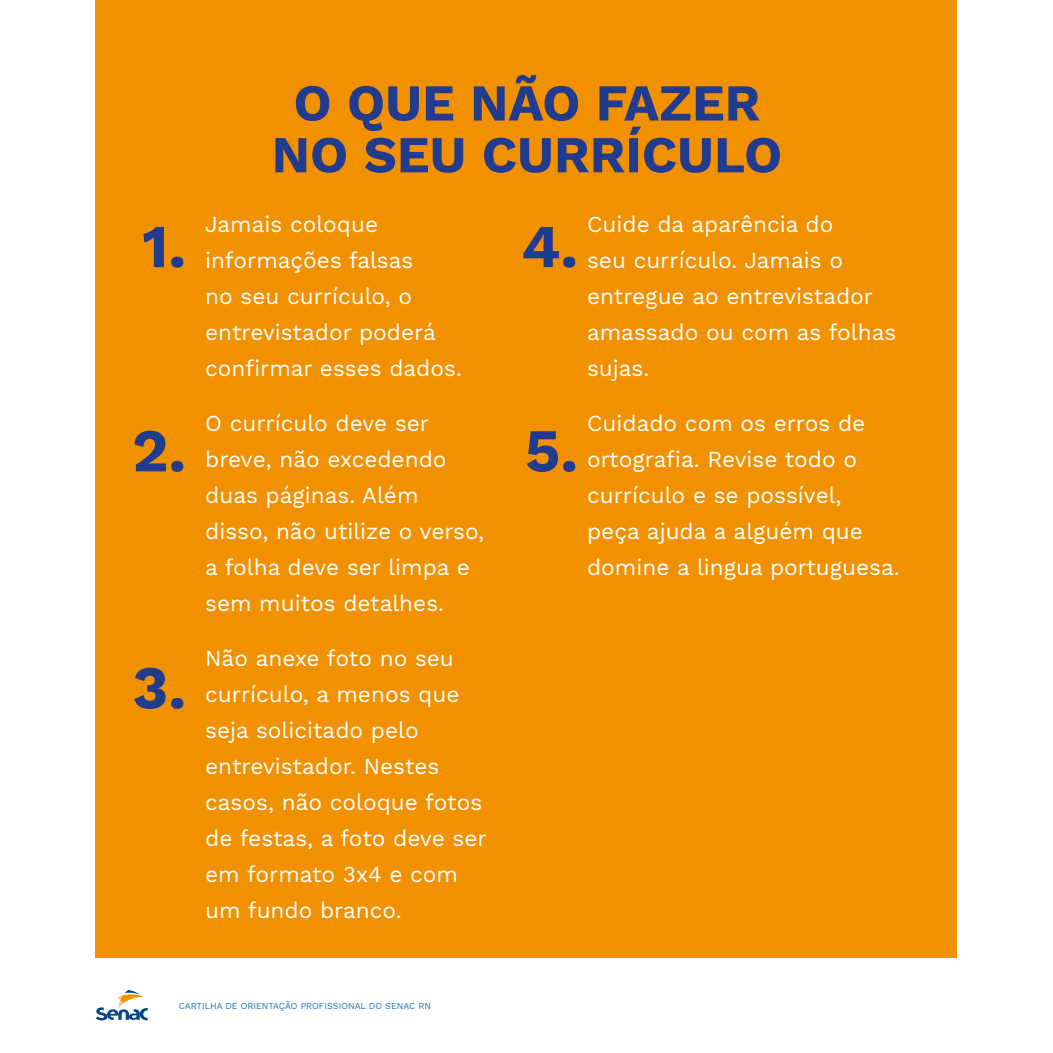
<style>
.page{position:relative;width:1053px;height:1053px;background:#fff}
.page>*{position:absolute;margin:0;border:0;box-sizing:border-box;transform-origin:0 0}
.t1{font:700 60.75px "Work Sans";color:#213b8f}
.t2{font:700 51.75px/51.8px "Work Sans";color:#213b8f;text-align:center}
.t3{font:22.5px/36px "Work Sans";color:#fff}
.t4{font:9px "Work Sans";color:#1c70b8}
</style>
<div class="page">
<svg style="left:96px;top:990px;width:52px;height:30px"></svg>
<div style="left:96px;top:0;width:861px;height:957px;background:#f29100"></div>
<h1 class="t1" style="left:142px;top:211px;width:46px">1.</h1>
<h1 class="t1" style="left:132px;top:415px;width:55px">2.</h1>
<h1 class="t1" style="left:132px;top:652px;width:55px">3.</h1>
<h2 class="t2" style="left:272px;top:80px;width:512px">O QUE NÃO FAZER<br>NO SEU CURRÍCULO</h2>
<p class="t3" style="left:205px;top:207px;width:258px">Jamais coloque informações falsas<br>no seu currículo, o entrevistador poderá confirmar esses dados.</p>
<p class="t3" style="left:205px;top:406px;width:280px">O currículo deve ser breve, não excedendo duas páginas. Além disso, não utilize o verso, a folha deve ser limpa e sem muitos detalhes.</p>
<p class="t3" style="left:205px;top:641px;width:283px">Não anexe foto no seu currículo, a menos que seja solicitado pelo entrevistador. Nestes casos, não coloque fotos de festas, a foto deve ser em formato 3x4 e com um fundo branco.</p>
<h1 class="t1" style="left:521px;top:211px;width:58px">4.</h1>
<h1 class="t1" style="left:525px;top:415px;width:55px">5.</h1>
<p class="t3" style="left:587px;top:207px;width:311px">Cuide da aparência do<br>seu currículo. Jamais o entregue ao entrevistador amassado ou com as folhas sujas.</p>
<p class="t3" style="left:587px;top:406px;width:314px">Cuidado com os erros de ortografia. Revise todo o currículo e se possível, peça ajuda a alguém que domine a lingua portuguesa.</p>
<p class="t4" style="left:179px;top:1000px;width:254px">CARTILHA DE ORIENTAÇÃO PROFISSIONAL DO SENAC RN</p>
</div>
